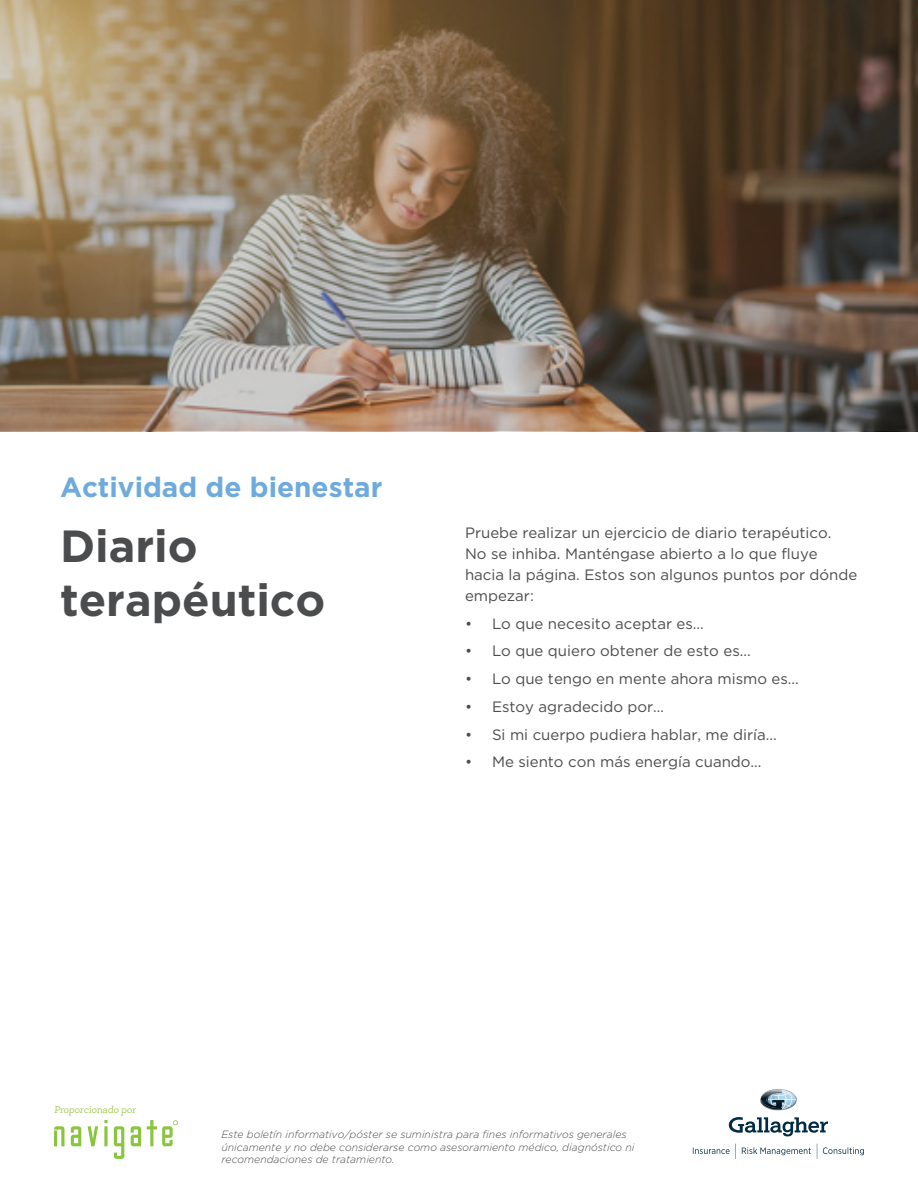
<style>
.page{position:relative;width:918px;height:1188px;background:#fff}
.page>*{position:absolute;margin:0;border:0;box-sizing:border-box;transform-origin:0 0}
.Header_for_body_copy{font:700 45px/54px "Gotham";color:#4b4c4d}
.Header_for_body_copy-2{font:700 27.9px "Gotham";color:#6faadc}
.body_copy{font:15px/21px "Gotham";color:#4b4c4d}
.t1{font:italic 300 10.5px/12.6px "Gotham";color:#4b4c4d}
.t2{font:italic 300 9.75px "Newslab";color:#98c43f}
</style>
<div class="page">
<svg style="left:104px;top:1120px;width:4px;height:3px"></svg>
<svg style="left:71px;top:1126px;width:10px;height:20px"></svg>
<svg style="left:131px;top:1126px;width:10px;height:20px"></svg>
<svg style="left:114px;top:1126px;width:10px;height:33px"></svg>
<svg style="left:88px;top:1126px;width:10px;height:20px"></svg>
<svg style="left:104px;top:1126px;width:4px;height:20px"></svg>
<svg style="left:54px;top:1126px;width:10px;height:20px"></svg>
<svg style="left:147px;top:1120px;width:31px;height:26px"></svg>
<svg style="left:729px;top:1117px;width:99px;height:19px"></svg>
<svg style="left:742px;top:1147px;width:69px;height:8px"></svg>
<svg style="left:817px;top:1144px;width:47px;height:15px"></svg>
<svg style="left:693px;top:1144px;width:43px;height:15px"></svg>
<svg style="left:760px;top:1089px;width:38px;height:22px"></svg>
<img style="left:0;top:0;width:918px;height:431px">
<p class="Header_for_body_copy-2" style="left:60px;top:469px;width:324px">Actividad de bienestar</p>
<p class="Header_for_body_copy" style="left:60px;top:519px;width:267px">Diario terapéutico</p>
<p class="body_copy" style="left:465px;top:522px;width:394px">Pruebe realizar un ejercicio de diario terapéutico.<br>No se inhiba. Manténgase abierto a lo que fluye hacia la página. Estos son algunos puntos por dónde empezar:</p>
<p class="body_copy" style="left:465px;top:612px;width:240px">• Lo que necesito aceptar es...</p>
<p class="body_copy" style="left:465px;top:640px;width:287px">• Lo que quiero obtener de esto es...</p>
<p class="body_copy" style="left:465px;top:668px;width:335px">• Lo que tengo en mente ahora mismo es...</p>
<p class="body_copy" style="left:465px;top:696px;width:201px">• Estoy agradecido por…</p>
<p class="body_copy" style="left:465px;top:723px;width:313px">• Si mi cuerpo pudiera hablar, me diría...</p>
<p class="body_copy" style="left:465px;top:751px;width:298px">• Me siento con más energía cuando...</p>
<p class="t2" style="left:54px;top:1103px;width:83px">Proporcionado por</p>
<p class="t1" style="left:221px;top:1128px;width:415px">Este boletín informativo/póster se suministra para fines informativos generales únicamente y no debe considerarse como asesoramiento médico, diagnóstico ni recomendaciones de tratamiento.</p>
</div>
